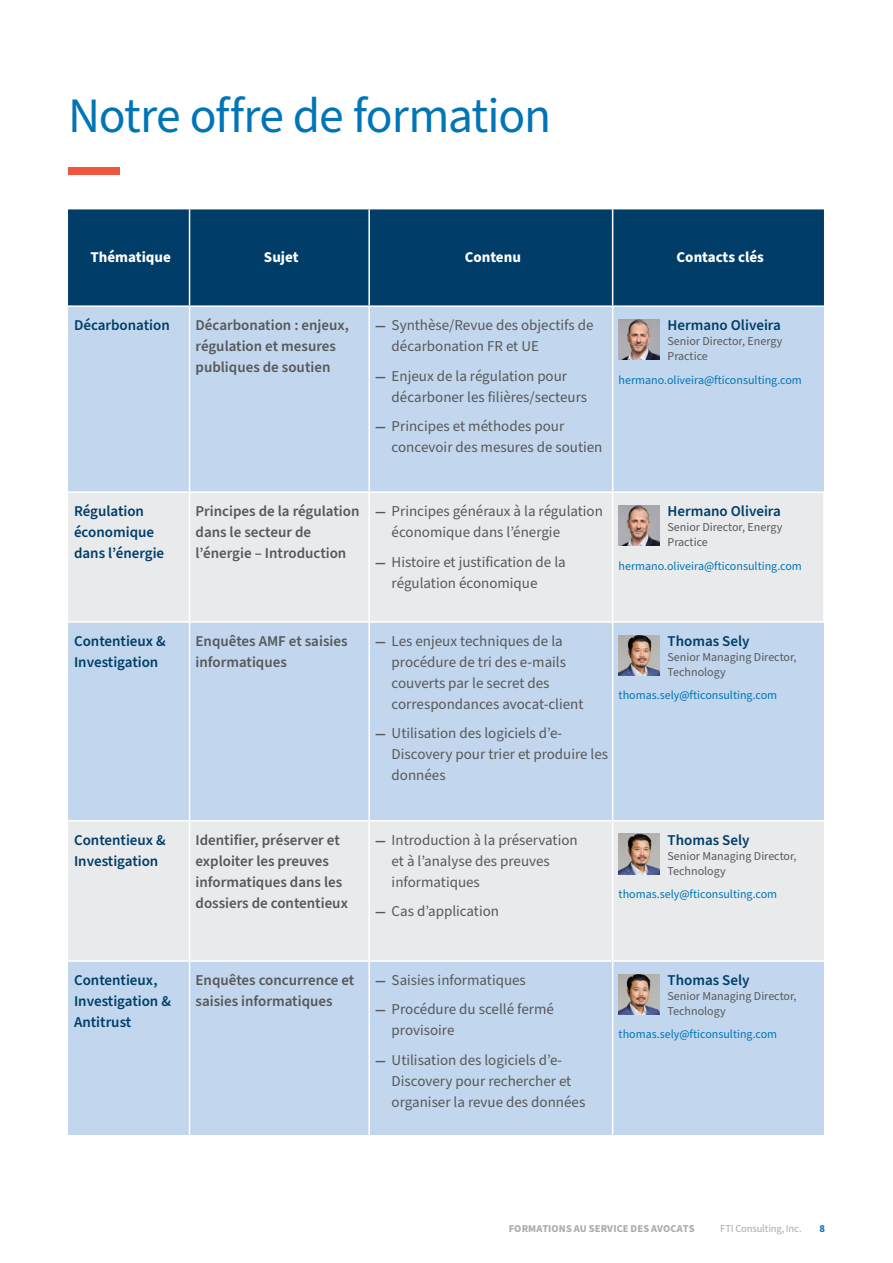
<style>
.page{position:relative;width:893px;height:1263px;background:#fff}
.page>*{position:absolute;margin:0;border:0;box-sizing:border-box;transform-origin:0 0}
.H1_Headline{font:49.5px "Source Sans Pro";letter-spacing:-.02em;color:#0075b6}
.t1{font:15px/21px "Source Sans Pro";color:#57585a}
.Bullets{font:600 15px/21px "Source Sans Pro";color:#57585a}
.Bullets-2{font:600 15px/21px "Source Sans Pro";color:#003e69}
.Body_copy{font:700 15px "Source Sans Pro";color:#fff}
.Bullets-3{font:12px/15px "Source Sans Pro";color:#57585a}
.Bullets-4{font:12px "Source Sans Pro";color:#0075b6}
.Footer_title{font:700 10.5px "Source Sans Pro";letter-spacing:.01em;color:#a8abac}
.Boilerplate{font:10.5px "Source Sans Pro";letter-spacing:-.01em;color:#a8abac}
.Folio{font:700 10.5px "Source Sans Pro";color:#0075b6}
.s1{font-weight:700;font-size:13.5px}
</style>
<div class="page">
<div style="left:68px;top:209px;width:756px;height:96px;background:#003e69"></div>
<div style="left:68px;top:307px;width:756px;height:828px;background:#c2d7ed"></div>
<svg style="left:68px;top:493px;width:756px;height:467px;background:#d8e1eb"></svg>
<hr style="left:189px;top:209px;width:1px;height:96px;background:#fff">
<hr style="left:368px;top:209px;width:2px;height:96px;background:#fff">
<hr style="left:612px;top:209px;width:1px;height:96px;background:#fff">
<hr style="left:189px;top:307px;width:1px;height:184px;background:#fff">
<hr style="left:368px;top:307px;width:2px;height:184px;background:#fff">
<hr style="left:612px;top:307px;width:1px;height:184px;background:#fff">
<hr style="left:189px;top:623px;width:1px;height:197px;background:#fff">
<hr style="left:368px;top:623px;width:2px;height:197px;background:#fff">
<hr style="left:612px;top:623px;width:1px;height:197px;background:#fff">
<hr style="left:68px;top:820px;width:122px;height:1px;background:#fff">
<hr style="left:190px;top:820px;width:179px;height:1px;background:#fff">
<hr style="left:369px;top:820px;width:244px;height:1px;background:#fff">
<hr style="left:613px;top:820px;width:211px;height:1px;background:#fff">
<hr style="left:68px;top:960px;width:122px;height:2px;background:#fff">
<hr style="left:190px;top:960px;width:179px;height:2px;background:#fff">
<hr style="left:369px;top:960px;width:244px;height:2px;background:#fff">
<hr style="left:613px;top:960px;width:211px;height:2px;background:#fff">
<hr style="left:189px;top:821px;width:1px;height:139px;background:#fff">
<hr style="left:368px;top:821px;width:2px;height:139px;background:#fff">
<hr style="left:612px;top:821px;width:1px;height:139px;background:#fff">
<hr style="left:189px;top:962px;width:1px;height:173px;background:#fff">
<hr style="left:368px;top:962px;width:2px;height:173px;background:#fff">
<hr style="left:612px;top:962px;width:1px;height:173px;background:#fff">
<hr style="left:68px;top:491px;width:122px;height:2px;background:#fff">
<hr style="left:190px;top:491px;width:179px;height:2px;background:#fff">
<hr style="left:369px;top:491px;width:244px;height:2px;background:#fff">
<hr style="left:613px;top:491px;width:212px;height:2px;background:#fff">
<hr style="left:189px;top:493px;width:1px;height:128px;background:#fff">
<hr style="left:368px;top:493px;width:2px;height:128px;background:#fff">
<hr style="left:612px;top:493px;width:1px;height:128px;background:#fff">
<hr style="left:823px;top:493px;width:2px;height:128px;background:#fff">
<hr style="left:68px;top:621px;width:122px;height:2px;background:#fff">
<hr style="left:190px;top:621px;width:179px;height:2px;background:#fff">
<hr style="left:369px;top:621px;width:244px;height:2px;background:#fff">
<hr style="left:613px;top:621px;width:212px;height:2px;background:#fff">
<img style="left:619px;top:319px;width:40px;height:41px">
<img style="left:619px;top:505px;width:40px;height:41px">
<img style="left:619px;top:635px;width:40px;height:40px">
<img style="left:619px;top:834px;width:40px;height:40px">
<img style="left:619px;top:974px;width:40px;height:41px">
<div style="left:68px;top:167px;width:51px;height:7px;background:#f0553e"></div>
<p class="H1_Headline" style="left:68px;top:83px;width:485px">Notre offre de formation</p>
<p class="Body_copy" style="left:91px;top:247px;width:82px">Thématique</p>
<p class="Body_copy" style="left:264px;top:247px;width:36px">Sujet</p>
<p class="Body_copy" style="left:465px;top:247px;width:58px">Contenu</p>
<p class="Body_copy" style="left:677px;top:247px;width:89px">Contacts clés</p>
<p class="Bullets-2" style="left:74px;top:315px;width:97px">Décarbonation</p>
<p class="Bullets" style="left:196px;top:315px;width:155px">Décarbonation : enjeux, régulation et mesures publiques de soutien</p>
<p class="t1" style="left:392px;top:315px;width:203px;text-indent:-16px"><span class="s1">—</span> Synthèse/Revue des objectifs de décarbonation FR et UE</p>
<p class="t1" style="left:392px;top:366px;width:197px;text-indent:-16px"><span class="s1">—</span> Enjeux de la régulation pour décarboner les filières/secteurs</p>
<p class="t1" style="left:392px;top:416px;width:212px;text-indent:-16px"><span class="s1">—</span> Principes et méthodes pour concevoir des mesures de soutien</p>
<p class="Bullets-2" style="left:667px;top:315px;width:115px">Hermano Oliveira</p>
<p class="Bullets-3" style="left:667px;top:334px;width:116px">Senior Director, Energy<br>Practice</p>
<p class="Bullets-4" style="left:619px;top:372px;width:185px">hermano.oliveira@fticonsulting.com</p>
<p class="Bullets-2" style="left:74px;top:501px;width:92px">Régulation économique dans l’énergie</p>
<p class="Bullets" style="left:196px;top:501px;width:165px">Principes de la régulation dans le secteur de l’énergie – Introduction</p>
<p class="t1" style="left:392px;top:501px;width:213px;text-indent:-16px"><span class="s1">—</span> Principes généraux à la régulation économique dans l’énergie</p>
<p class="t1" style="left:392px;top:552px;width:176px;text-indent:-16px"><span class="s1">—</span> Histoire et justification de la régulation économique</p>
<p class="Bullets-2" style="left:667px;top:501px;width:115px">Hermano Oliveira</p>
<p class="Bullets-3" style="left:667px;top:520px;width:116px">Senior Director, Energy<br>Practice</p>
<p class="Bullets-4" style="left:619px;top:558px;width:185px">hermano.oliveira@fticonsulting.com</p>
<p class="Bullets-2" style="left:74px;top:631px;width:93px">Contentieux &amp;<br>Investigation</p>
<p class="Bullets" style="left:196px;top:631px;width:153px">Enquêtes AMF et saisies informatiques</p>
<p class="t1" style="left:392px;top:631px;width:193px;text-indent:-16px"><span class="s1">—</span> Les enjeux techniques de la procédure de tri des e-mails couverts par le secret des correspondances avocat-client</p>
<p class="t1" style="left:392px;top:723px;width:218px;text-indent:-16px"><span class="s1">—</span> Utilisation des logiciels d’e-<br>Discovery pour trier et produire les données</p>
<p class="Bullets-2" style="left:667px;top:631px;width:84px">Thomas Sely</p>
<p class="Bullets-3" style="left:667px;top:650px;width:131px">Senior Managing Director,<br>Technology</p>
<p class="Bullets-4" style="left:619px;top:687px;width:160px">thomas.sely@fticonsulting.com</p>
<p class="Bullets-2" style="left:74px;top:829px;width:93px">Contentieux &amp;<br>Investigation</p>
<p class="Bullets" style="left:196px;top:829px;width:154px">Identifier, préserver et exploiter les preuves informatiques dans les dossiers de contentieux</p>
<p class="t1" style="left:392px;top:829px;width:188px;text-indent:-16px"><span class="s1">—</span> Introduction à la préservation et à l’analyse des preuves informatiques</p>
<p class="t1" style="left:375px;top:901px;width:125px"><span class="s1">—</span> Cas d’application</p>
<p class="Bullets-2" style="left:667px;top:829px;width:84px">Thomas Sely</p>
<p class="Bullets-3" style="left:667px;top:848px;width:131px">Senior Managing Director,<br>Technology</p>
<p class="Bullets-4" style="left:619px;top:886px;width:160px">thomas.sely@fticonsulting.com</p>
<p class="Bullets-2" style="left:74px;top:970px;width:98px">Contentieux,<br>Investigation &amp;<br>Antitrust</p>
<p class="Bullets" style="left:196px;top:970px;width:160px">Enquêtes concurrence et saisies informatiques</p>
<p class="t1" style="left:375px;top:970px;width:152px"><span class="s1">—</span> Saisies informatiques</p>
<p class="t1" style="left:392px;top:999px;width:164px;text-indent:-16px"><span class="s1">—</span> Procédure du scellé fermé provisoire</p>
<p class="t1" style="left:392px;top:1050px;width:195px;text-indent:-16px"><span class="s1">—</span> Utilisation des logiciels d’e-<br>Discovery pour rechercher et organiser la revue des données</p>
<p class="Bullets-2" style="left:667px;top:970px;width:84px">Thomas Sely</p>
<p class="Bullets-3" style="left:667px;top:989px;width:131px">Senior Managing Director,<br>Technology</p>
<p class="Bullets-4" style="left:619px;top:1026px;width:160px">thomas.sely@fticonsulting.com</p>
<p class="Footer_title" style="left:509px;top:1221px;width:187px">FORMATIONS AU SERVICE DES AVOCATS</p>
<p class="Boilerplate" style="left:720px;top:1221px;width:83px">FTI Consulting, Inc.</p>
<p class="Folio" style="left:819px;top:1221px;width:7px">8</p>
</div>
